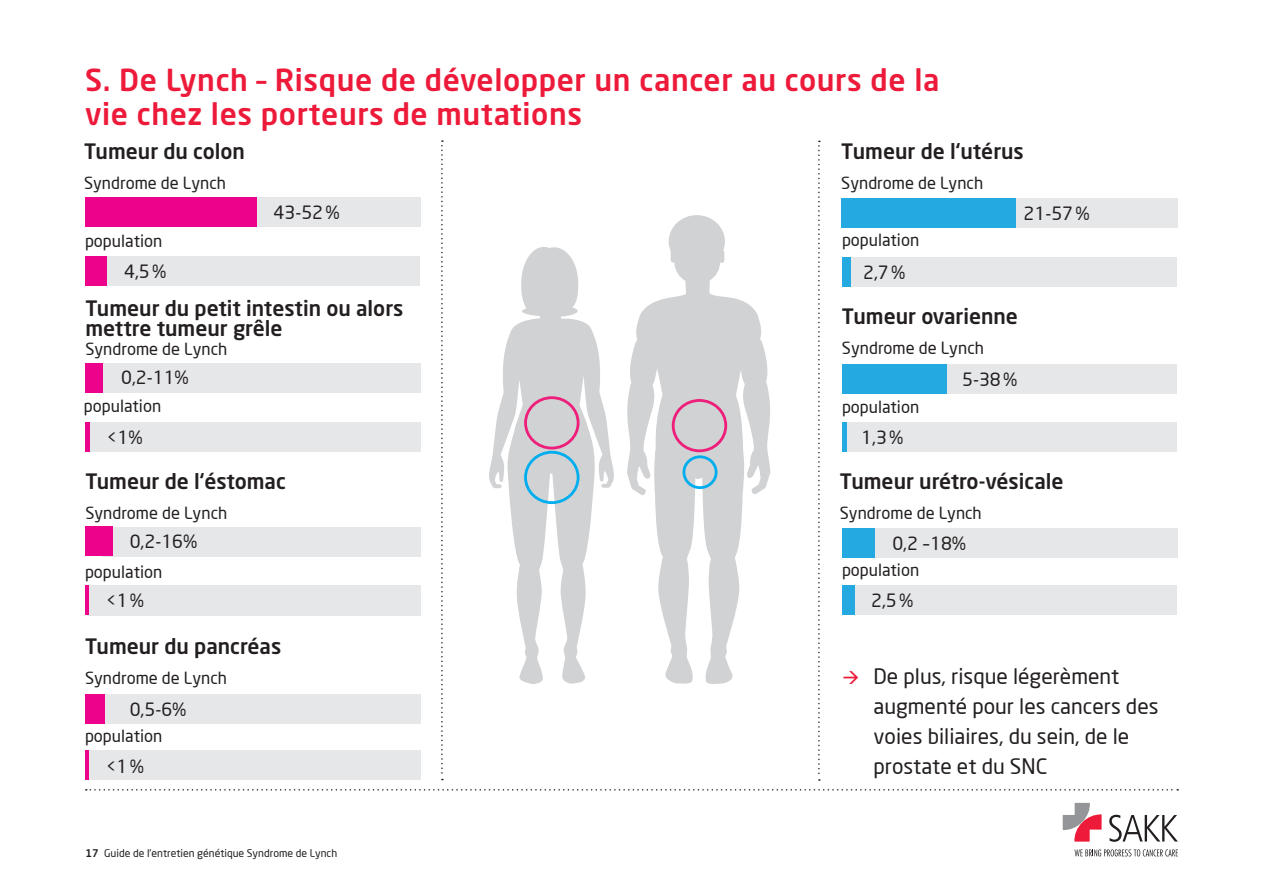
<style>
.page{position:relative;width:1263px;height:893px;background:#fff}
.page>*{position:absolute;margin:0;border:0;box-sizing:border-box;transform-origin:0 0}
.t1{font:500 30px/34.5px "Neo Sans Std";letter-spacing:.02em;color:#ed1a3a}
.t2{font:500 21px/19.5px "Neo Sans Std";color:#231f20}
.t3{font:21px/30px "Neo Sans";color:#231f20}
.t4{font:18px "Neo Sans";color:#231f20}
.t5{font:16.5px "Neo Sans";color:#231f20}
.t6{font:10.5px "Neo Sans";color:#231f20}
.s1{font-family:"Neo Sans Std";font-weight:500}
</style>
<div class="page">
<svg style="left:1063px;top:803px;width:38px;height:39px"></svg>
<svg style="left:1109px;top:815px;width:69px;height:27px"></svg>
<svg style="left:1074px;top:849px;width:104px;height:7px"></svg>
<svg style="left:86px;top:789px;width:1092px;height:2px"></svg>
<svg style="left:627px;top:215px;width:144px;height:469px;fill:#d1d2d4"></svg>
<div style="left:85px;top:422px;width:336px;height:30px;background:#e6e7e9"></div>
<div style="left:85px;top:422px;width:5px;height:30px;background:#ed028c"></div>
<div style="left:845px;top:198px;width:333px;height:29px;background:#e6e7e9"></div>
<div style="left:846px;top:364px;width:331px;height:30px;background:#e6e7e9"></div>
<div style="left:847px;top:528px;width:330px;height:30px;background:#e6e7e9"></div>
<div style="left:841px;top:198px;width:175px;height:30px;background:#24aae1"></div>
<div style="left:842px;top:364px;width:104px;height:30px;background:#24aae1"></div>
<div style="left:842px;top:528px;width:33px;height:29px;background:#24aae1"></div>
<div style="left:845px;top:257px;width:332px;height:30px;background:#e6e7e9"></div>
<div style="left:845px;top:422px;width:332px;height:30px;background:#e6e7e9"></div>
<div style="left:845px;top:585px;width:332px;height:30px;background:#e6e7e9"></div>
<div style="left:842px;top:257px;width:9px;height:30px;background:#24aae1"></div>
<div style="left:842px;top:422px;width:5px;height:30px;background:#24aae1"></div>
<div style="left:842px;top:585px;width:12px;height:30px;background:#24aae1"></div>
<svg style="left:489px;top:247px;width:125px;height:437px;fill:#d1d2d4"></svg>
<div style="left:524px;top:451px;width:55px;height:53px;border:3px solid #00aeef;border-radius:50%"></div>
<div style="left:108px;top:197px;width:313px;height:29px;background:#e6e7e9"></div>
<div style="left:86px;top:197px;width:171px;height:29px;background:#ed028c"></div>
<div style="left:103px;top:257px;width:317px;height:29px;background:#e6e7e9"></div>
<div style="left:85px;top:257px;width:21px;height:29px;background:#ed028c"></div>
<div style="left:98px;top:363px;width:322px;height:30px;background:#e6e7e9"></div>
<div style="left:85px;top:363px;width:18px;height:30px;background:#ed028c"></div>
<div style="left:524px;top:396px;width:55px;height:53px;border:3px solid #ee1e7b;border-radius:50%"></div>
<div style="left:672px;top:399px;width:55px;height:53px;border:3px solid #ee1e7b;border-radius:50%"></div>
<div style="left:103px;top:527px;width:318px;height:30px;background:#e6e7e9"></div>
<div style="left:103px;top:694px;width:318px;height:30px;background:#e6e7e9"></div>
<div style="left:86px;top:527px;width:27px;height:29px;background:#ed028c"></div>
<div style="left:86px;top:694px;width:19px;height:29px;background:#ed028c"></div>
<div style="left:87px;top:585px;width:334px;height:30px;background:#e6e7e9"></div>
<div style="left:87px;top:750px;width:334px;height:30px;background:#e6e7e9"></div>
<hr style="left:85px;top:585px;width:4px;height:30px;background:#ed028c">
<hr style="left:85px;top:750px;width:4px;height:30px;background:#ed028c">
<svg style="left:818px;top:141px;width:2px;height:640px"></svg>
<svg style="left:441px;top:140px;width:2px;height:640px"></svg>
<div style="left:682px;top:455px;width:35px;height:34px;border:3px solid #00aeef;border-radius:50%"></div>
<h1 class="t1" style="left:85px;top:62px;width:856px">S. De Lynch – Risque de développer un cancer au cours de la vie chez les porteurs de mutations</h1>
<p class="t2" style="left:84px;top:141px;width:162px">Tumeur du colon</p>
<p class="t5" style="left:84px;top:173px;width:143px">Syndrome de Lynch</p>
<p class="t2" style="left:841px;top:141px;width:184px">Tumeur de l‘utérus</p>
<p class="t5" style="left:841px;top:173px;width:143px">Syndrome de Lynch</p>
<p class="t5" style="left:85px;top:231px;width:79px">population</p>
<p class="t4" style="left:124px;top:260px;width:44px">4,5%</p>
<p class="t4" style="left:274px;top:201px;width:68px">43-52%</p>
<p class="t4" style="left:1024px;top:202px;width:68px">21-57%</p>
<p class="t5" style="left:842px;top:230px;width:79px">population</p>
<p class="t4" style="left:863px;top:262px;width:44px">2,7%</p>
<p class="t2" style="left:85px;top:298px;width:320px">Tumeur du petit intestin ou alors mettre tumeur grêle</p>
<p class="t5" style="left:85px;top:339px;width:143px">Syndrome de Lynch</p>
<p class="t2" style="left:842px;top:306px;width:178px">Tumeur ovarienne</p>
<p class="t5" style="left:842px;top:338px;width:143px">Syndrome de Lynch</p>
<p class="t4" style="left:121px;top:366px;width:69px">0,2-11%</p>
<p class="t4" style="left:962px;top:368px;width:57px">5-38%</p>
<p class="t5" style="left:84px;top:396px;width:79px">population</p>
<p class="t5" style="left:842px;top:397px;width:79px">population</p>
<p class="t4" style="left:107px;top:426px;width:38px">&lt;1%</p>
<p class="t4" style="left:861px;top:426px;width:44px">1,3%</p>
<p class="t2" style="left:85px;top:471px;width:202px">Tumeur de l‘éstomac</p>
<p class="t5" style="left:85px;top:503px;width:143px">Syndrome de Lynch</p>
<p class="t2" style="left:840px;top:471px;width:225px">Tumeur urétro-vésicale</p>
<p class="t5" style="left:840px;top:503px;width:143px">Syndrome de Lynch</p>
<p class="t4" style="left:130px;top:531px;width:69px">0,2-16%</p>
<p class="t4" style="left:892px;top:532px;width:75px">0,2 –18%</p>
<p class="t5" style="left:85px;top:562px;width:79px">population</p>
<p class="t4" style="left:106px;top:590px;width:40px">&lt;1%</p>
<p class="t2" style="left:85px;top:636px;width:198px">Tumeur du pancréas</p>
<p class="t5" style="left:85px;top:668px;width:143px">Syndrome de Lynch</p>
<p class="t4" style="left:130px;top:698px;width:58px">0,5-6%</p>
<p class="t5" style="left:85px;top:726px;width:79px">population</p>
<p class="t4" style="left:106px;top:755px;width:40px">&lt;1%</p>
<p class="t6" style="left:86px;top:846px;width:253px"><span class="s1">17</span> Guide de l’entretien génétique Syndrome de Lynch</p>
<p class="t5" style="left:842px;top:560px;width:79px">population</p>
<p class="t4" style="left:871px;top:589px;width:44px">2,5%</p>
<p class="t3" style="left:873px;top:661px;width:287px">De plus, risque légerèment augmenté pour les cancers des voies biliaires, du sein, de le prostate et du SNC</p>
</div>
